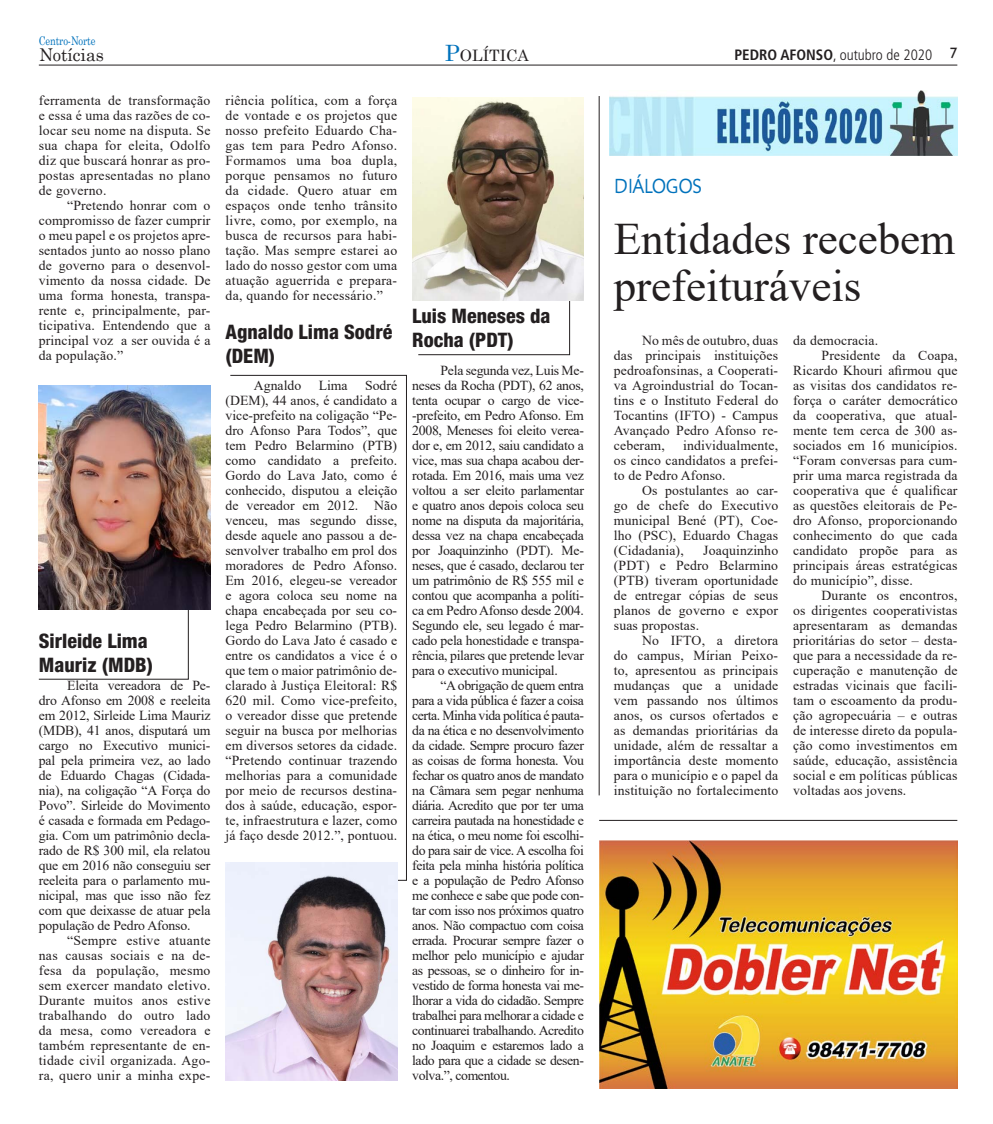
<style>
.page{position:relative;width:993px;height:1124px;background:#fff}
.page>*{position:absolute;margin:0;border:0;box-sizing:border-box;transform-origin:0 0}
.TÍTULO_03_COLUNAS{font:45px/47.5px "Times New Roman";color:#231f20}
.TÍTULO_NOTAS{font:800 condensed 20px/24px "Helvetica Neue";color:#231f20}
.RETRANCA{font:20px "Alinea Sans";color:#0072bc;scale:.9 1}
.t1{font:17.62px "Century Schoolbook";color:#231f20;scale:.94 1}
.t2{font:15.75px "Century Schoolbook";color:#231f20}
.t3{font:300 condensed 15px "Frutiger";color:#231f20}
.t4{font:15px "Gill Sans";color:#231f20}
.Texto{font:13.75px/15px "Times New Roman";letter-spacing:.01em;color:#231f20;text-align:justify}
.t5{font:12px "Century Schoolbook";letter-spacing:-.01em;color:#0072bc;scale:.78 1}
.s1{font-size:22.5px;color:#0072bc}
.s2{font-weight:700}
</style>
<div class="page">
<svg style="left:230px;top:375px;width:177px;height:506px"></svg>
<svg style="left:417px;top:300px;width:153px;height:55px"></svg>
<svg style="left:38px;top:555px;width:151px;height:125px"></svg>
<img style="left:609px;top:90px;width:348px;height:65px">
<img style="left:39px;top:385px;width:171px;height:225px">
<img style="left:225px;top:863px;width:172px;height:217px">
<img style="left:412px;top:98px;width:171px;height:202px">
<hr style="left:39px;top:65px;width:918px;height:1px;background:#231f20">
<hr style="left:598px;top:96px;width:1px;height:699px;background:#231f20">
<img style="left:599px;top:840px;width:358px;height:248px">
<hr style="left:599px;top:820px;width:358px;height:1px;background:#231f20">
<p class="t5" style="left:39px;top:30px;width:74px">Centro-Norte</p>
<p class="t1" style="left:39px;top:39px;width:70px">Notícias</p>
<p class="Texto" style="left:39px;top:92px;width:173px">ferramenta de transformação e essa é uma das razões de co&shy;locar seu nome na disputa. Se sua chapa for eleita, Odolfo diz que buscará honrar as pro&shy;postas apresentadas no plano de governo.</p>
<p class="Texto" style="left:39px;top:197px;width:173px;text-indent:28px">“Pretendo honrar com o compromisso de fazer cumprir o meu papel e os projetos apre&shy;sentados junto ao nosso plano de governo para o desenvol&shy;vimento da nossa cidade. De uma forma honesta, transpa&shy;rente e, principalmente, par&shy;ticipativa. Entendendo que a principal voz a ser ouvida é a da população.”</p>
<p class="TÍTULO_NOTAS" style="left:39px;top:629px;width:110px">Sirleide Lima</p>
<p class="TÍTULO_NOTAS" style="left:39px;top:653px;width:116px">Mauriz (MDB)</p>
<p class="Texto" style="left:39px;top:677px;width:173px;text-indent:28px">Eleita vereadora de Pe&shy;dro Afonso em 2008 e reeleita em 2012, Sirleide Lima Mauriz (MDB), 41 anos, disputará um cargo no Executivo munici&shy;pal pela primeira vez, ao lado de Eduardo Chagas (Cidada&shy;nia), na coligação “A Força do Povo”. Sirleide do Movimento é casada e formada em Pedago&shy;gia. Com um patrimônio decla&shy;rado de R$ 300 mil, ela relatou que em 2016 não conseguiu ser reeleita para o parlamento mu&shy;nicipal, mas que isso não fez com que deixasse de atuar pela população de Pedro Afonso.</p>
<p class="Texto" style="left:39px;top:932px;width:173px;text-indent:28px">“Sempre estive atuante nas causas sociais e na de&shy;fesa da população, mesmo sem exercer mandato eletivo.<br>Durante muitos anos estive trabalhando do outro lado da mesa, como vereadora e também representante de en&shy;tidade civil organizada. Ago&shy;ra, quero unir a minha expe-</p>
<p class="Texto" style="left:225px;top:92px;width:173px">riência política, com a força de vontade e os projetos que nosso prefeito Eduardo Cha&shy;gas tem para Pedro Afonso.<br>Formamos uma boa dupla, porque pensamos no futuro da cidade. Quero atuar em espaços onde tenho trânsito livre, como, por exemplo, na busca de recursos para habi&shy;tação. Mas sempre estarei ao lado do nosso gestor com uma atuação aguerrida e prepara&shy;da, quando for necessário.”</p>
<p class="TÍTULO_NOTAS" style="left:225px;top:320px;width:168px">Agnaldo Lima Sodré (DEM)</p>
<p class="Texto" style="left:254px;top:377px;width:49px">Agnaldo</p>
<p class="Texto" style="left:318px;top:377px;width:31px">Lima</p>
<p class="Texto" style="left:225px;top:377px;width:173px;text-indent:139px">Sodré (DEM), 44 anos, é candidato a vice-prefeito na coligação “Pe&shy;dro Afonso Para Todos”, que tem Pedro Belarmino (PTB) como candidato a prefeito.<br>Gordo do Lava Jato, como é conhecido, disputou a eleição de vereador em 2012. Não venceu, mas segundo disse, desde aquele ano passou a de&shy;senvolver trabalho em prol dos moradores de Pedro Afonso.<br>Em 2016, elegeu-se vereador e agora coloca seu nome na chapa encabeçada por seu co&shy;lega Pedro Belarmino (PTB).<br>Gordo do Lava Jato é casado e entre os candidatos a vice é o que tem o maior patrimônio de&shy;clarado à Justiça Eleitoral: R$ 620 mil. Como vice-prefeito, o vereador disse que pretende seguir na busca por melhorias em diversos setores da cidade. “Pretendo continuar trazendo melhorias para a comunidade por meio de recursos destina&shy;dos à saúde, educação, espor&shy;te, infraestrutura e lazer, como já faço desde 2012.”, pontuou.</p>
<p class="t2" style="left:445px;top:42px;width:85px"><span class="s1">P</span>OLÍTICA</p>
<p class="t3" style="left:734px;top:47px;width:199px"><span class="s2">PEDRO AFONSO</span>, outubro de 2020</p>
<p class="t4" style="left:949px;top:44px;width:9px">7</p>
<p class="TÍTULO_NOTAS" style="left:412px;top:304px;width:140px">Luis Meneses da<br>Rocha (PDT)</p>
<p class="Texto" style="left:412px;top:362px;width:173px;text-indent:28px">Pela segunda vez, Luis Me&shy;neses da Rocha (PDT), 62 anos, tenta ocupar o cargo de vice--prefeito, em Pedro Afonso. Em 2008, Meneses foi eleito verea&shy;dor e, em 2012, saiu candidato a vice, mas sua chapa acabou der&shy;rotada. Em 2016, mais uma vez voltou a ser eleito parlamentar e quatro anos depois coloca seu nome na disputa da majoritária, dessa vez na chapa encabeçada por Joaquinzinho (PDT). Me&shy;neses, que é casado, declarou ter um patrimônio de R$ 555 mil e contou que acompanha a políti&shy;ca em Pedro Afonso desde 2004.<br>Segundo ele, seu legado é mar&shy;cado pela honestidade e transpa&shy;rência, pilares que pretende levar para o executivo municipal.</p>
<p class="Texto" style="left:412px;top:677px;width:173px;text-indent:28px">“A obrigação de quem entra para a vida pública é fazer a coisa certa. Minha vida política é pauta&shy;da na ética e no desenvolvimento da cidade. Sempre procuro fazer as coisas de forma honesta. Vou fechar os quatro anos de mandato na Câmara sem pegar nenhuma diária. Acredito que por ter uma carreira pautada na honestidade e na ética, o meu nome foi escolhi&shy;do para sair de vice. A escolha foi feita pela minha história política e a população de Pedro Afonso me conhece e sabe que pode con&shy;tar com isso nos próximos quatro anos. Não compactuo com coisa errada. Procurar sempre fazer o melhor pelo município e ajudar as pessoas, se o dinheiro for in&shy;vestido de forma honesta vai me&shy;lhorar a vida do cidadão. Sempre trabalhei para melhorar a cidade e continuarei trabalhando. Acredito no Joaquim e estaremos lado a lado para que a cidade se desen&shy;volva.”, comentou.</p>
<p class="RETRANCA" style="left:613px;top:174px;width:99px">DIÁLOGOS</p>
<p class="TÍTULO_03_COLUNAS" style="left:613px;top:214px;width:343px">Entidades recebem prefeituráveis</p>
<p class="Texto" style="left:613px;top:332px;width:166px;text-indent:28px">No mês de outubro, duas das principais instituições pedroafonsinas, a Cooperati&shy;va Agroindustrial do Tocan&shy;tins e o Instituto Federal do Tocantins (IFTO) - Campus Avançado Pedro Afonso re&shy;ceberam,</p>
<p class="Texto" style="left:613px;top:437px;width:166px;text-indent:69px">individualmente, os cinco candidatos a prefei&shy;to de Pedro Afonso.</p>
<p class="Texto" style="left:613px;top:482px;width:166px;text-indent:28px">Os postulantes ao car&shy;go de chefe do Executivo municipal Bené (PT), Coe&shy;lho (PSC), Eduardo Chagas (Cidadania),</p>
<p class="Texto" style="left:613px;top:542px;width:166px;text-indent:89px">Joaquinzinho (PDT) e Pedro Belarmino (PTB) tiveram oportunidade de entregar cópias de seus planos de governo e expor suas propostas.</p>
<p class="Texto" style="left:613px;top:632px;width:166px;text-indent:28px">No IFTO, a diretora do campus, Mírian Peixo&shy;to, apresentou as principais mudanças que a unidade vem passando nos últimos anos, os cursos ofertados e as demandas prioritárias da unidade, além de ressaltar a importância deste momento para o município e o papel da instituição no fortalecimento</p>
<p class="Texto" style="left:793px;top:332px;width:87px">da democracia.</p>
<p class="Texto" style="left:793px;top:347px;width:166px;text-indent:28px">Presidente da Coapa, Ricardo Khouri afirmou que as visitas dos candidatos re&shy;força o caráter democrático da cooperativa, que atual&shy;mente tem cerca de 300 as&shy;sociados em 16 municípios. “Foram conversas para cum&shy;prir uma marca registrada da cooperativa que é qualificar as questões eleitorais de Pe&shy;dro Afonso, proporcionando conhecimento do que cada candidato propõe para as principais áreas estratégicas do município”, disse.</p>
<p class="Texto" style="left:793px;top:587px;width:166px;text-indent:28px">Durante os encontros, os dirigentes cooperativistas apresentaram as demandas prioritárias do setor – desta&shy;que para a necessidade da re&shy;cuperação e manutenção de estradas vicinais que facili&shy;tam o escoamento da produ&shy;ção agropecuária – e outras de interesse direto da popula&shy;ção como investimentos em saúde, educação, assistência social e em políticas públicas voltadas aos jovens.</p>
</div>
